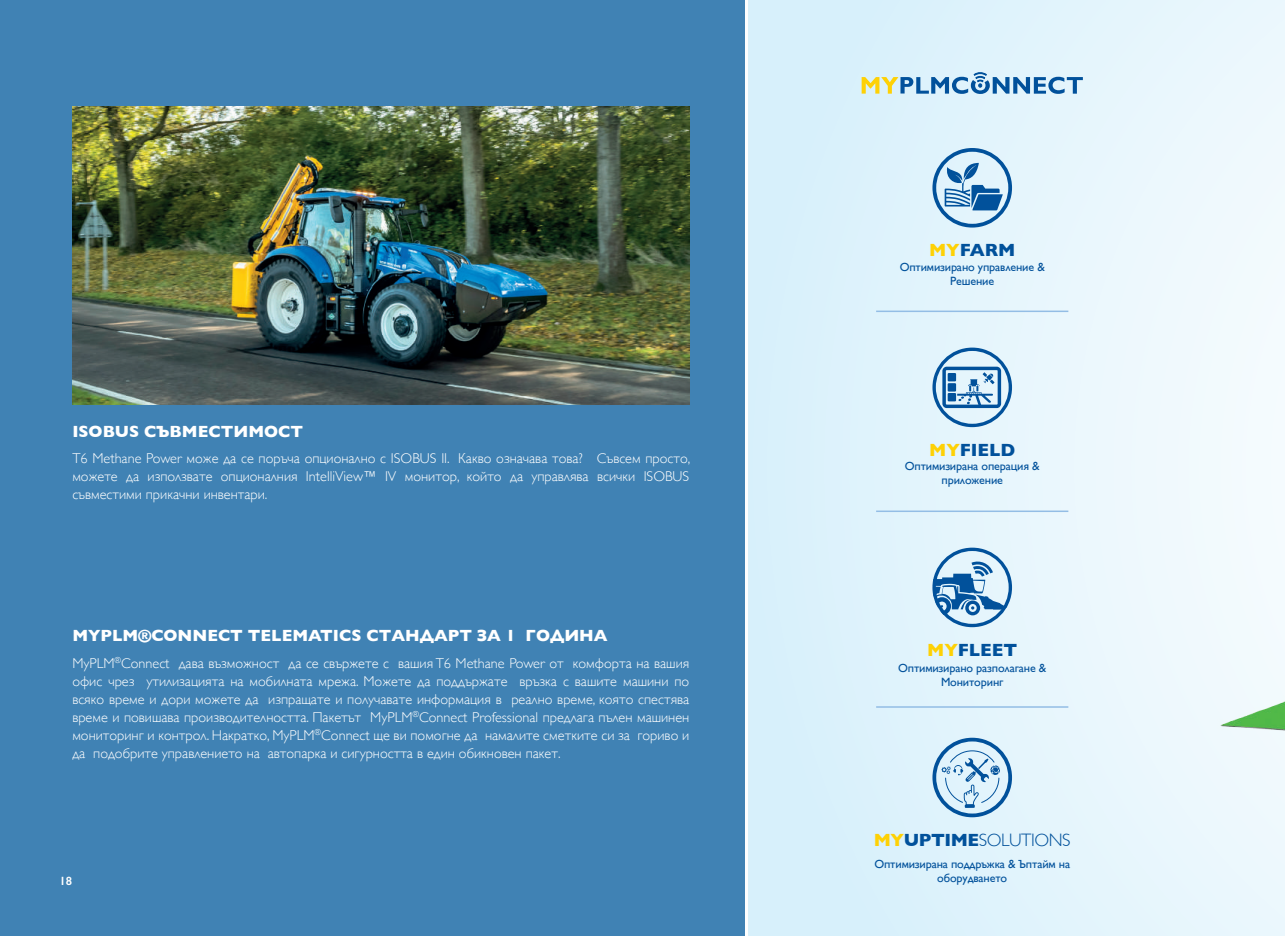
<style>
.page{position:relative;width:1285px;height:936px;background:#fff}
.page>*{position:absolute;margin:0;border:0;box-sizing:border-box;transform-origin:0 0}
.t1{font:700 18px "Gill Sans";letter-spacing:-.005em;color:#01519b}
.t2{font:300 18px "Gill Sans";letter-spacing:-.025em;color:#01519b}
.t3{font:700 16.5px "Gill Sans";color:#fff}
.t4{font:300 14.25px/18px "Gill Sans";color:#fff;text-align:justify}
.t5{font:12px/14.2px "Gill Sans";letter-spacing:-.01em;color:#01519b;text-align:center}
.t6{font:600 12px "Gill Sans";color:#fff}
.s1{color:#fed105}
.s2{font-weight:700;color:#fed105}
.s3{font-weight:700}
</style>
<div class="page">
<div style="left:748px;top:0;width:536px;height:935px;background:#e3f4fc"></div>
<div style="left:1199px;top:48px;width:85px;height:841px;background:#f1f9fd"></div>
<div style="left:0;top:0;width:744px;height:935px;background:#4082b4"></div>
<img style="left:72px;top:106px;width:617px;height:298px">
<svg style="left:861px;top:72px;width:221px;height:22px"></svg>
<svg style="left:932px;top:148px;width:79px;height:79px"></svg>
<svg style="left:932px;top:347px;width:79px;height:80px"></svg>
<div style="left:947px;top:373px;width:8px;height:8px;background:#01519b"></div>
<div style="left:947px;top:383px;width:8px;height:8px;background:#01519b"></div>
<div style="left:947px;top:393px;width:8px;height:8px;background:#01519b"></div>
<svg style="left:932px;top:737px;width:79px;height:80px"></svg>
<svg style="left:932px;top:547px;width:79px;height:80px"></svg>
<hr style="left:876px;top:310px;width:192px;height:2px;background:#93bde5">
<hr style="left:876px;top:510px;width:192px;height:2px;background:#93bde5">
<hr style="left:876px;top:706px;width:192px;height:1px;background:#93bde5">
<p class="t3" style="left:72px;top:418px;width:232px">ISOBUS СЪВМЕСТИМОСТ</p>
<p class="t4" style="left:72px;top:449px;width:619px">T6 Methane Power може да се поръча опционално с ISOBUS II. Какво означава това? Съвсем просто, можете да използвате опционалния IntelliView™ IV монитор, който да управлява всички ISOBUS съвместими прикачни инвентари.</p>
<p class="t3" style="left:72px;top:622px;width:536px">MYPLM®CONNECT TELEMATICS СТАНДАРТ ЗА 1 ГОДИНА</p>
<p class="t4" style="left:72px;top:653px;width:618px">MyPLM<sup>®</sup>Connect дава възможност да се свържете с вашия T6 Methane Power от комфорта на вашия офис чрез утилизацията на мобилната мрежа. Можете да поддържате връзка с вашите машини по всяко време и дори можете да изпращате и получавате информация в реално време, която спестява време и повишава производителността. Пакетът MyPLM<sup>®</sup>Connect Professional предлага пълен машинен мониторинг и контрол. Накратко, MyPLM<sup>®</sup>Connect ще ви помогне да намалите сметките си за гориво и да подобрите управлението на автопарка и сигурността в един обикновен пакет.</p>
<p class="t6" style="left:60px;top:873px;width:14px">18</p>
<p class="t1" style="left:928px;top:236px;width:88px"><span class="s1">MY</span>FARM</p>
<p class="t5" style="left:899px;top:259px;width:147px">Оптимизирано управление &amp;<br>Решение</p>
<p class="t1" style="left:929px;top:435px;width:88px"><span class="s1">MY</span>FIELD</p>
<p class="t5" style="left:904px;top:458px;width:136px">Оптимизирана операция &amp; приложение</p>
<p class="t1" style="left:927px;top:635px;width:91px"><span class="s1">MY</span>FLEET</p>
<p class="t5" style="left:897px;top:660px;width:150px">Оптимизирано разполагане &amp;<br>Мониторинг</p>
<p class="t2" style="left:873px;top:825px;width:198px"><span class="s2">MY</span><span class="s3">UPTIME</span>SOLUTIONS</p>
<p class="t5" style="left:874px;top:856px;width:197px">Оптимизирана поддръжка &amp; Ъптайм на оборудването</p>
</div>
